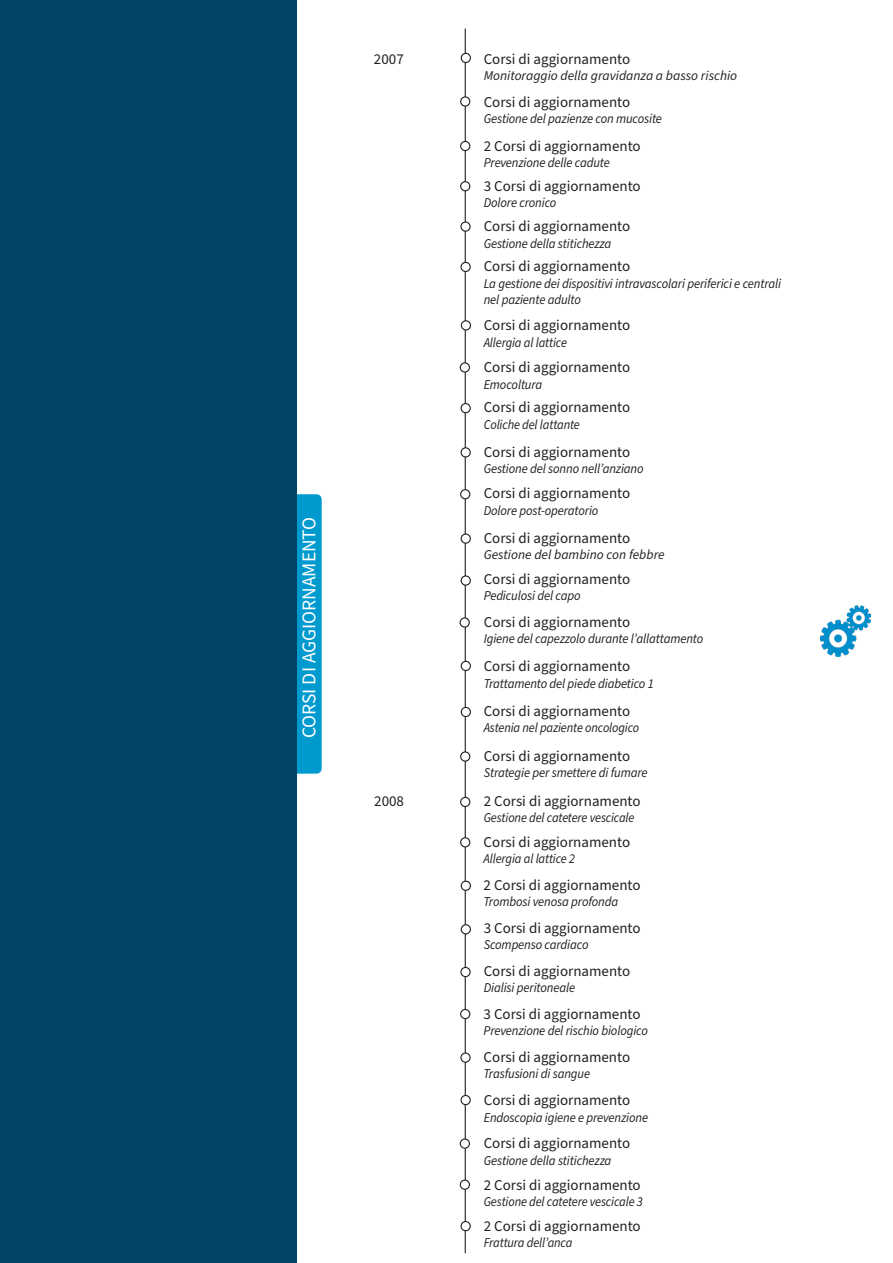
<style>
.page{position:relative;width:893px;height:1263px;background:#fff}
.page>*{position:absolute;margin:0;border:0;box-sizing:border-box;transform-origin:0 0}
.t1{font:19.5px "Source Sans Pro";color:#fff}
.t2{font:15px "Source Sans Pro";color:#231f20}
.t3{font:italic 13.5px/16.2px "Source Sans Pro";letter-spacing:-.01em;color:#231f20;scale:.94 1}
.t4{font:italic 13.5px "Source Sans Pro";letter-spacing:-.01em;color:#231f20;scale:.92 1}
.t5{font:italic 13.5px "Source Sans Pro";letter-spacing:-.01em;color:#231f20}
</style>
<div class="page">
<div style="left:286px;top:494px;width:36px;height:280px;background:#009acf;border-radius:5px"></div>
<div style="left:0;top:0;width:297px;height:1263px;background:#004566"></div>
<hr style="left:465px;top:29px;width:1px;height:1224px;background:#231f20">
<div style="left:461px;top:53px;width:9px;height:10px;background:#fff;border-radius:50%"></div>
<div style="left:461px;top:53px;width:10px;height:10px;border:1px solid #231f20;border-radius:50%"></div>
<div style="left:461px;top:182px;width:9px;height:9px;background:#fff;border-radius:50%"></div>
<div style="left:460px;top:181px;width:10px;height:10px;border:1px solid #231f20;border-radius:50%"></div>
<svg style="left:461px;top:222px;width:9px;height:9px"></svg>
<div style="left:460px;top:221px;width:11px;height:11px;border:1px solid #231f20;border-radius:50%"></div>
<div style="left:461px;top:97px;width:9px;height:9px;background:#fff;border-radius:50%"></div>
<div style="left:460px;top:96px;width:10px;height:11px;border:1px solid #231f20;border-radius:50%"></div>
<div style="left:461px;top:141px;width:9px;height:10px;background:#fff;border-radius:50%"></div>
<div style="left:460px;top:141px;width:10px;height:10px;border:1px solid #231f20;border-radius:50%"></div>
<div style="left:461px;top:262px;width:9px;height:9px;background:#fff;border-radius:50%"></div>
<div style="left:460px;top:262px;width:11px;height:10px;border:1px solid #231f20;border-radius:50%"></div>
<div style="left:461px;top:321px;width:9px;height:9px;background:#fff;border-radius:50%"></div>
<div style="left:461px;top:320px;width:10px;height:10px;border:1px solid #231f20;border-radius:50%"></div>
<div style="left:460px;top:363px;width:9px;height:9px;background:#fff;border-radius:50%"></div>
<div style="left:460px;top:362px;width:10px;height:11px;border:1px solid #231f20;border-radius:50%"></div>
<div style="left:461px;top:404px;width:9px;height:9px;background:#fff;border-radius:50%"></div>
<div style="left:460px;top:403px;width:11px;height:10px;border:1px solid #231f20;border-radius:50%"></div>
<div style="left:461px;top:448px;width:9px;height:9px;background:#fff;border-radius:50%"></div>
<div style="left:460px;top:447px;width:11px;height:10px;border:1px solid #231f20;border-radius:50%"></div>
<div style="left:461px;top:490px;width:9px;height:9px;background:#fff;border-radius:50%"></div>
<div style="left:460px;top:489px;width:10px;height:10px;border:1px solid #231f20;border-radius:50%"></div>
<div style="left:461px;top:534px;width:9px;height:9px;background:#fff;border-radius:50%"></div>
<div style="left:461px;top:533px;width:10px;height:11px;border:1px solid #231f20;border-radius:50%"></div>
<div style="left:461px;top:576px;width:9px;height:9px;background:#fff;border-radius:50%"></div>
<div style="left:461px;top:575px;width:10px;height:11px;border:1px solid #231f20;border-radius:50%"></div>
<div style="left:460px;top:618px;width:9px;height:9px;background:#fff;border-radius:50%"></div>
<div style="left:460px;top:617px;width:10px;height:11px;border:1px solid #231f20;border-radius:50%"></div>
<div style="left:461px;top:661px;width:9px;height:9px;background:#fff;border-radius:50%"></div>
<div style="left:461px;top:661px;width:10px;height:10px;border:1px solid #231f20;border-radius:50%"></div>
<div style="left:461px;top:707px;width:9px;height:9px;background:#fff;border-radius:50%"></div>
<div style="left:461px;top:707px;width:10px;height:10px;border:1px solid #231f20;border-radius:50%"></div>
<div style="left:461px;top:752px;width:9px;height:9px;background:#fff;border-radius:50%"></div>
<div style="left:460px;top:751px;width:10px;height:11px;border:1px solid #231f20;border-radius:50%"></div>
<div style="left:461px;top:797px;width:9px;height:9px;background:#fff;border-radius:50%"></div>
<div style="left:460px;top:797px;width:10px;height:10px;border:1px solid #231f20;border-radius:50%"></div>
<div style="left:461px;top:838px;width:9px;height:9px;background:#fff;border-radius:50%"></div>
<div style="left:460px;top:837px;width:10px;height:10px;border:1px solid #231f20;border-radius:50%"></div>
<div style="left:461px;top:925px;width:9px;height:9px;background:#fff;border-radius:50%"></div>
<div style="left:461px;top:924px;width:10px;height:10px;border:1px solid #231f20;border-radius:50%"></div>
<div style="left:461px;top:881px;width:9px;height:9px;background:#fff;border-radius:50%"></div>
<div style="left:461px;top:881px;width:10px;height:10px;border:1px solid #231f20;border-radius:50%"></div>
<div style="left:461px;top:967px;width:9px;height:9px;background:#fff;border-radius:50%"></div>
<div style="left:460px;top:967px;width:11px;height:10px;border:1px solid #231f20;border-radius:50%"></div>
<svg style="left:461px;top:1053px;width:9px;height:9px"></svg>
<div style="left:460px;top:1052px;width:11px;height:11px;border:1px solid #231f20;border-radius:50%"></div>
<div style="left:461px;top:1009px;width:9px;height:9px;background:#fff;border-radius:50%"></div>
<div style="left:460px;top:1009px;width:10px;height:10px;border:1px solid #231f20;border-radius:50%"></div>
<div style="left:461px;top:1095px;width:9px;height:10px;background:#fff;border-radius:50%"></div>
<div style="left:460px;top:1095px;width:11px;height:10px;border:1px solid #231f20;border-radius:50%"></div>
<div style="left:460px;top:1139px;width:9px;height:9px;background:#fff;border-radius:50%"></div>
<div style="left:460px;top:1138px;width:10px;height:11px;border:1px solid #231f20;border-radius:50%"></div>
<div style="left:460px;top:1180px;width:9px;height:9px;background:#fff;border-radius:50%"></div>
<div style="left:460px;top:1179px;width:10px;height:11px;border:1px solid #231f20;border-radius:50%"></div>
<div style="left:461px;top:1221px;width:9px;height:10px;background:#fff;border-radius:50%"></div>
<div style="left:460px;top:1221px;width:11px;height:10px;border:1px solid #231f20;border-radius:50%"></div>
<img style="left:820px;top:606px;width:50px;height:50px">
<p class="t1" style="left:296px;top:738px;width:223px;rotate:-90deg">CORSI DI AGGIORNAMENTO</p>
<p class="t2" style="left:374px;top:49px;width:31px">2007</p>
<p class="t2" style="left:484px;top:49px;width:148px">Corsi di aggiornamento</p>
<p class="t5" style="left:484px;top:66px;width:255px">Monitoraggio della gravidanza a basso rischio</p>
<p class="t2" style="left:484px;top:92px;width:148px">Corsi di aggiornamento</p>
<p class="t3" style="left:484px;top:111px;width:191px">Gestione del pazienze con mucosite</p>
<p class="t2" style="left:484px;top:136px;width:158px">2 Corsi di aggiornamento</p>
<p class="t3" style="left:484px;top:155px;width:136px">Prevenzione delle cadute</p>
<p class="t2" style="left:484px;top:176px;width:158px">3 Corsi di aggiornamento</p>
<p class="t3" style="left:484px;top:195px;width:79px">Dolore cronico</p>
<p class="t2" style="left:484px;top:216px;width:148px">Corsi di aggiornamento</p>
<p class="t3" style="left:484px;top:235px;width:137px">Gestione della stitichezza</p>
<p class="t2" style="left:484px;top:256px;width:148px">Corsi di aggiornamento</p>
<p class="t3" style="left:484px;top:275px;width:318px">La gestione dei dispositivi intravascolari periferici e centrali nel paziente adulto</p>
<p class="t2" style="left:484px;top:315px;width:148px">Corsi di aggiornamento</p>
<p class="t4" style="left:484px;top:333px;width:92px">Allergia al lattice</p>
<p class="t2" style="left:484px;top:357px;width:148px">Corsi di aggiornamento</p>
<p class="t3" style="left:484px;top:376px;width:64px">Emocoltura</p>
<p class="t2" style="left:484px;top:397px;width:148px">Corsi di aggiornamento</p>
<p class="t4" style="left:484px;top:415px;width:106px">Coliche del lattante</p>
<p class="t2" style="left:484px;top:442px;width:148px">Corsi di aggiornamento</p>
<p class="t3" style="left:484px;top:461px;width:172px">Gestione del sonno nell’anziano</p>
<p class="t2" style="left:374px;top:790px;width:31px">2008</p>
<p class="t2" style="left:484px;top:483px;width:148px">Corsi di aggiornamento</p>
<p class="t3" style="left:484px;top:502px;width:124px">Dolore post-operatorio</p>
<p class="t2" style="left:484px;top:528px;width:148px">Corsi di aggiornamento</p>
<p class="t5" style="left:484px;top:546px;width:182px">Gestione del bambino con febbre</p>
<p class="t2" style="left:484px;top:569px;width:148px">Corsi di aggiornamento</p>
<p class="t3" style="left:484px;top:588px;width:105px">Pediculosi del capo</p>
<p class="t2" style="left:484px;top:612px;width:148px">Corsi di aggiornamento</p>
<p class="t3" style="left:484px;top:631px;width:235px">Igiene del capezzolo durante l’allattamento</p>
<p class="t2" style="left:484px;top:656px;width:148px">Corsi di aggiornamento</p>
<p class="t3" style="left:484px;top:675px;width:182px">Trattamento del piede diabetico 1</p>
<p class="t2" style="left:484px;top:701px;width:148px">Corsi di aggiornamento</p>
<p class="t4" style="left:484px;top:719px;width:171px">Astenia nel paziente oncologico</p>
<p class="t2" style="left:484px;top:746px;width:148px">Corsi di aggiornamento</p>
<p class="t3" style="left:484px;top:765px;width:176px">Strategie per smettere di fumare</p>
<p class="t2" style="left:484px;top:790px;width:158px">2 Corsi di aggiornamento</p>
<p class="t4" style="left:484px;top:808px;width:165px">Gestione del catetere vescicale</p>
<p class="t2" style="left:484px;top:832px;width:148px">Corsi di aggiornamento</p>
<p class="t4" style="left:484px;top:850px;width:101px">Allergia al lattice 2</p>
<p class="t2" style="left:484px;top:875px;width:158px">2 Corsi di aggiornamento</p>
<p class="t3" style="left:484px;top:894px;width:145px">Trombosi venosa profonda</p>
<p class="t2" style="left:484px;top:918px;width:158px">3 Corsi di aggiornamento</p>
<p class="t3" style="left:484px;top:937px;width:113px">Scompenso cardiaco</p>
<p class="t2" style="left:484px;top:961px;width:148px">Corsi di aggiornamento</p>
<p class="t3" style="left:484px;top:980px;width:99px">Dialisi peritoneale</p>
<p class="t2" style="left:484px;top:1004px;width:158px">3 Corsi di aggiornamento</p>
<p class="t3" style="left:484px;top:1023px;width:176px">Prevenzione del rischio biologico</p>
<p class="t2" style="left:484px;top:1047px;width:148px">Corsi di aggiornamento</p>
<p class="t3" style="left:484px;top:1066px;width:115px">Trasfusioni di sangue</p>
<p class="t2" style="left:484px;top:1090px;width:148px">Corsi di aggiornamento</p>
<p class="t3" style="left:484px;top:1109px;width:176px">Endoscopia igiene e prevenzione</p>
<p class="t2" style="left:484px;top:1133px;width:148px">Corsi di aggiornamento</p>
<p class="t3" style="left:484px;top:1152px;width:137px">Gestione della stitichezza</p>
<p class="t2" style="left:484px;top:1174px;width:158px">2 Corsi di aggiornamento</p>
<p class="t4" style="left:484px;top:1192px;width:174px">Gestione del catetere vescicale 3</p>
<p class="t2" style="left:484px;top:1216px;width:158px">2 Corsi di aggiornamento</p>
<p class="t4" style="left:484px;top:1234px;width:98px">Frattura dell’anca</p>
</div>
